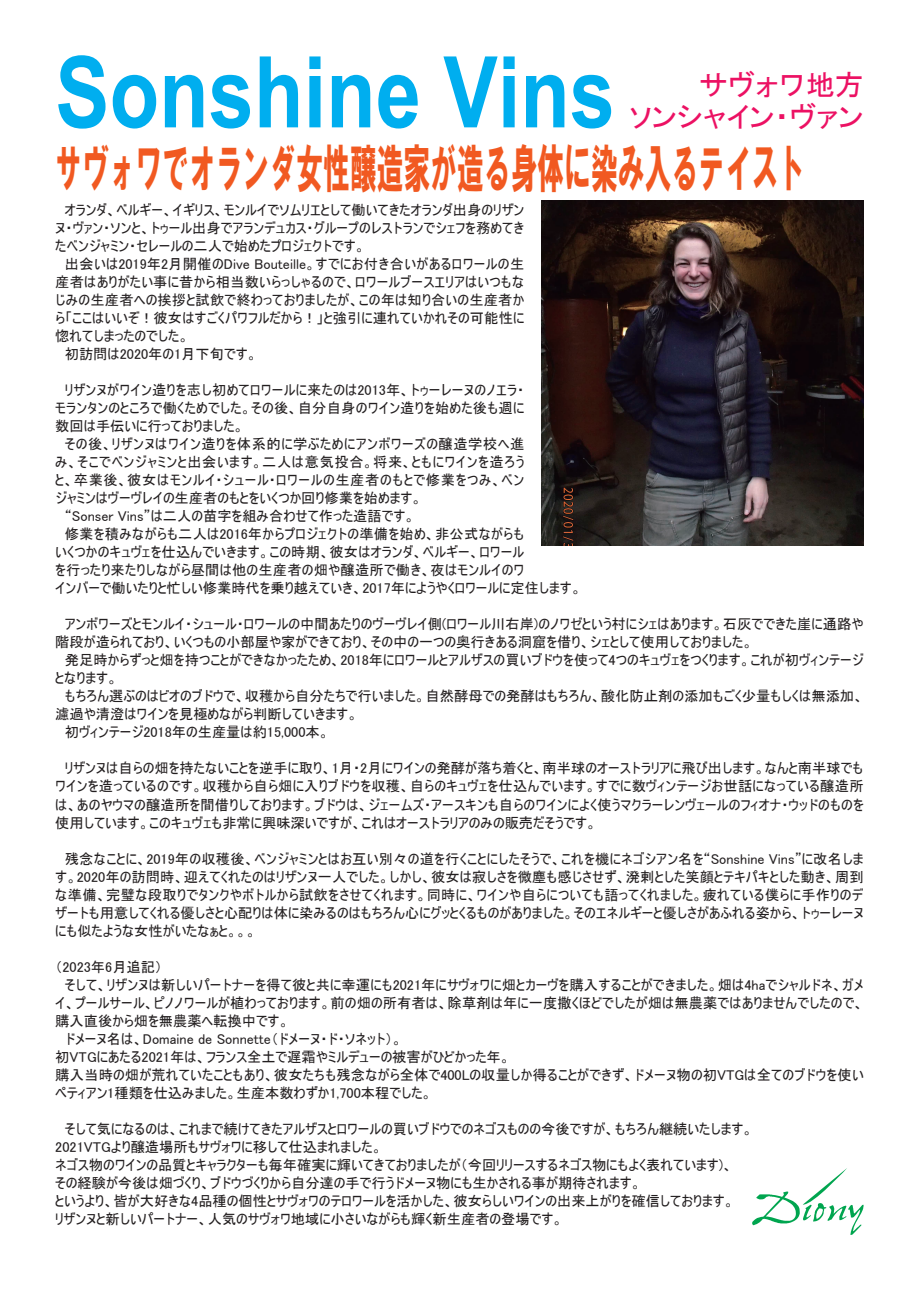
<style>
.page{position:relative;width:919px;height:1289px;background:#fff}
.page>*{position:absolute;margin:0;border:0;box-sizing:border-box;transform-origin:0 0}
.t1{font:700 99px "Arial";color:#00aeef;scale:.82 1}
.t2{font:52.5px "HG Soei Kakugothic UB";color:#f15921;scale:.51 1}
.t3{font:28.8px "JK P Gothic";color:#ec1163}
.t4{font:14.25px/18px "MS UI Gothic";color:#231f20}
</style>
<div class="page">
<svg style="left:752px;top:1168px;width:111px;height:66px"></svg>
<img style="left:541px;top:201px;width:322px;height:344px">
<h1 class="t1" style="left:55px;top:23px;width:684px">Sonshine Vins</h1>
<h3 class="t3" style="left:699px;top:70px;width:166px">サヴォワ地方</h3>
<h3 class="t3" style="left:629px;top:103px;width:236px">ソンシャイン・ヴァン</h3>
<h2 class="t2" style="left:55px;top:142px;width:1472px">サヴォワでオランダ女性醸造家が造る身体に染み入るテイスト</h2>
<p class="t4" style="left:55px;top:201px;width:470px">　オランダ、ベルギー、イギリス、モンルイでソムリエとして働いてきたオランダ出身のリザンヌ・ヴァン・ソンと、トゥール出身でアランデュカス・グループのレストランでシェフを務めてきたベンジャミン・セレールの二人で始めたプロジェクトです。<br>　出会いは2019年2月開催のDive Bouteille。すでにお付き合いがあるロワールの生産者はありがたい事に昔から相当数いらっしゃるので、ロワールブースエリアはいつもなじみの生産者への挨拶と試飲で終わっておりましたが、この年は知り合いの生産者から「ここはいいぞ！彼女はすごくパワフルだから！」と強引に連れていかれその可能性に惚れてしまったのでした。<br>　初訪問は2020年の1月下旬です。</p>
<p class="t4" style="left:55px;top:381px;width:527px">　リザンヌがワイン造りを志し初めてロワールに来たのは2013年、トゥーレーヌのノエラ・<br>モランタンのところで働くためでした。その後、自分自身のワイン造りを始めた後も週に<br>数回は手伝いに行っておりました。<br>　その後、リザンヌはワイン造りを体系的に学ぶためにアンボワーズの醸造学校へ進<br>み、そこでベンジャミンと出会います。二人は意気投合。将来、ともにワインを造ろう<br>と、卒業後、彼女はモンルイ・シュール・ロワールの生産者のもとで修業をつみ、ベン<br>ジャミンはヴーヴレイの生産者のもとをいくつか回り修業を始めます。<br>　“Sonser Vins”は二人の苗字を組み合わせて作った造語です。<br>　修業を積みながらも二人は2016年からプロジェクトの準備を始め、非公式ながらも<br>いくつかのキュヴェを仕込んでいきます。この時期、彼女はオランダ、ベルギー、ロワール<br>を行ったり来たりしながら昼間は他の生産者の畑や醸造所で働き、夜はモンルイのワ<br>インバーで働いたりと忙しい修業時代を乗り越えていき、2017年にようやくロワールに定住します。</p>
<p class="t4" style="left:55px;top:615px;width:809px">　アンボワーズとモンルイ・シュール・ロワールの中間あたりのヴーヴレイ側(ロワール川右岸)のノワゼという村にシェはあります。石灰でできた崖に通路や階段が造られており、いくつもの小部屋や家ができており、その中の一つの奥行きある洞窟を借り、シェとして使用しておりました。<br>　発足時からずっと畑を持つことができなかったため、2018年にロワールとアルザスの買いブドウを使って4つのキュヴェをつくります。これが初ヴィンテージとなります。<br>　もちろん選ぶのはビオのブドウで、収穫から自分たちで行いました。自然酵母での発酵はもちろん、酸化防止剤の添加もごく少量もしくは無添加、濾過や清澄はワインを見極めながら判断していきます。<br>　初ヴィンテージ2018年の生産量は約15,000本。</p>
<p class="t4" style="left:55px;top:759px;width:809px;text-align:justify">　リザンヌは自らの畑を持たないことを逆手に取り、1月・2月にワインの発酵が落ち着くと、南半球のオーストラリアに飛び出します。なんと南半球でもワインを造っているのです。収穫から自ら畑に入りブドウを収穫、自らのキュヴェを仕込んでいます。すでに数ヴィンテージお世話になっている醸造所は、あのヤウマの醸造所を間借りしております。ブドウは、ジェームズ・アースキンも自らのワインによく使うマクラーレンヴェールのフィオナ・ウッドのものを使用しています。このキュヴェも非常に興味深いですが、これはオーストラリアのみの販売だそうです。</p>
<p class="t4" style="left:55px;top:849px;width:809px;text-align:justify">　残念なことに、2019年の収穫後、ベンジャミンとはお互い別々の道を行くことにしたそうで、これを機にネゴシアン名を“Sonshine Vins”に改名します。2020年の訪問時、迎えてくれたのはリザンヌ一人でした。しかし、彼女は寂しさを微塵も感じさせず、溌剌とした笑顔とテキパキとした動き、周到な準備、完璧な段取りでタンクやボトルから試飲をさせてくれます。同時に、ワインや自らについても語ってくれました。疲れている僕らに手作りのデザートも用意してくれる優しさと心配りは体に染みるのはもちろん心にグッとくるものがありました。そのエネルギーと優しさがあふれる姿から、トゥーレーヌにも似たような女性がいたなぁと。。。</p>
<p class="t4" style="left:55px;top:957px;width:809px">（2023年6月追記）<br>　そして、リザンヌは新しいパートナーを得て彼と共に幸運にも2021年にサヴォワに畑とカーヴを購入することができました。畑は4haでシャルドネ、ガメイ、プールサール、ピノノワールが植わっております。前の畑の所有者は、除草剤は年に一度撒くほどでしたが畑は無農薬ではありませんでしたので、購入直後から畑を無農薬へ転換中です。<br>　ドメーヌ名は、Domaine de Sonnette（ドメーヌ・ド・ソネット）。<br>初VTGにあたる2021年は、フランス全土で遅霜やミルデューの被害がひどかった年。<br>購入当時の畑が荒れていたこともあり、彼女たちも残念ながら全体で400Lの収量しか得ることができず、ドメーヌ物の初VTGは全てのブドウを使いペティアン1種類を仕込みました。生産本数わずか1,700本程でした。</p>
<p class="t4" style="left:55px;top:1119px;width:699px">　そして気になるのは、これまで続けてきたアルザスとロワールの買いブドウでのネゴスものの今後ですが、もちろん継続いたします。2021VTGより醸造場所もサヴォワに移して仕込まれました。<br>ネゴス物のワインの品質とキャラクターも毎年確実に輝いてきておりましたが（今回リリースするネゴス物にもよく表れています)、<br>その経験が今後は畑づくり、ブドウづくりから自分達の手で行うドメーヌ物にも生かされる事が期待されます。<br>というより、皆が大好きな4品種の個性とサヴォワのテロワールを活かした、彼女らしいワインの出来上がりを確信しております。<br>リザンヌと新しいパートナー、人気のサヴォワ地域に小さいながらも輝く新生産者の登場です。</p>
</div>
